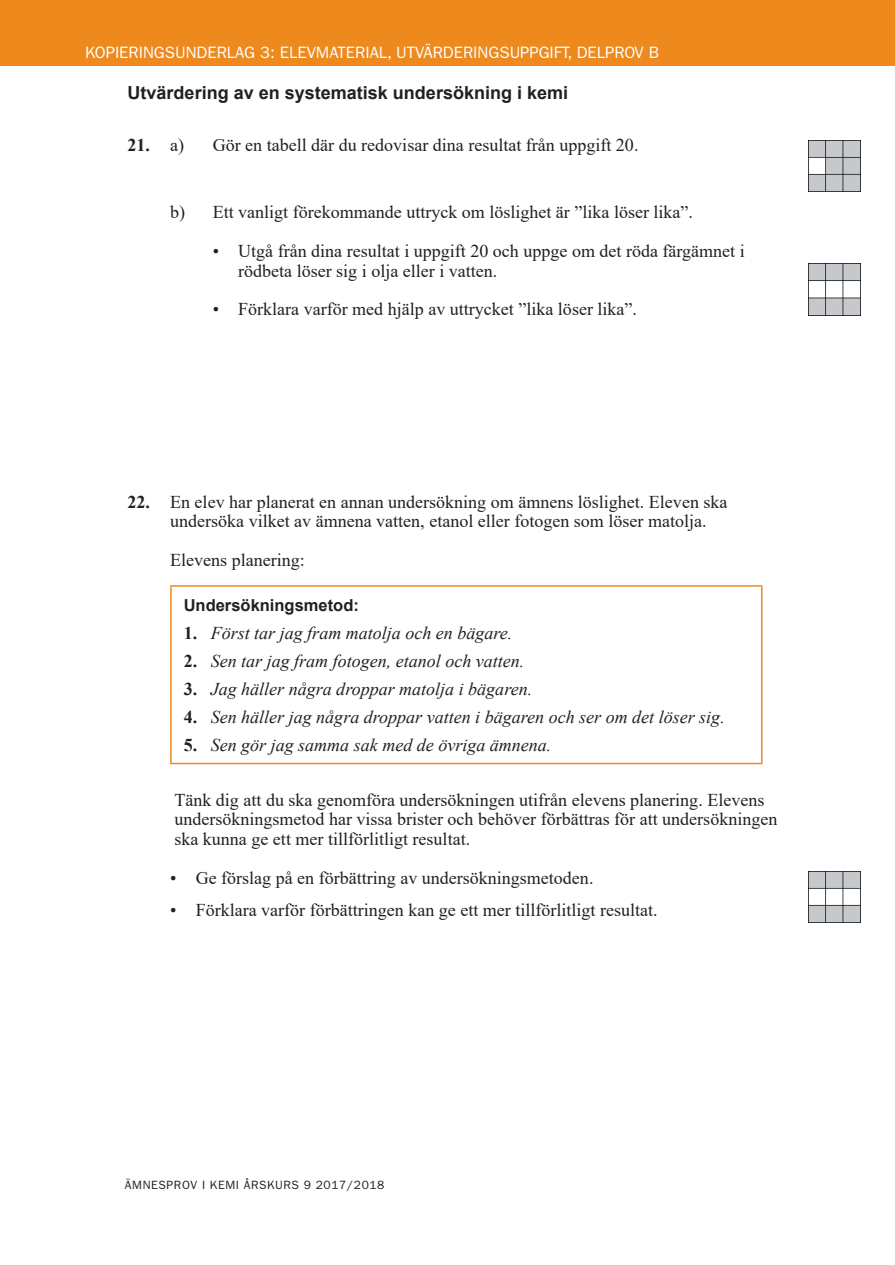
<style>
.page{position:relative;width:895px;height:1265px;background:#fff}
.page>*{position:absolute;margin:0;border:0;box-sizing:border-box;transform-origin:0 0}
.t1{font:18px/19.5px "Times New Roman";color:#231f20}
.t2{font:italic 18px "Times New Roman";color:#231f20}
.t3{font:700 18px "Arial";color:#231f20}
.t4{font:700 18px "Times New Roman";color:#231f20}
.t5{font:16.5px "ITC Franklin Gothic Std";color:#fff}
.t6{font:700 16.5px "Arial";color:#231f20}
.t7{font:12px "ITC Franklin Gothic Std";letter-spacing:.05em;color:#231f20}
.s1{font-weight:400}
.s2{font-weight:700}
.s3{font-weight:700;font-style:normal}
</style>
<div class="page">
<div style="left:0;top:0;width:894px;height:66px;background:#ed891d"></div>
<hr style="left:170px;top:585px;width:592px;height:1px;background:#ed891d">
<hr style="left:170px;top:586px;width:1px;height:177px;background:#ed891d">
<hr style="left:760px;top:586px;width:2px;height:177px;background:#ed891d">
<hr style="left:170px;top:763px;width:592px;height:1px;background:#ed891d">
<img style="left:808px;top:140px;width:52px;height:52px">
<img style="left:808px;top:263px;width:52px;height:52px">
<img style="left:808px;top:871px;width:52px;height:52px">
<p class="t5" style="left:85px;top:43px;width:575px">KOPIERINGSUNDERLAG 3: ELEVMATERIAL, UTVÄRDERINGSUPPGIFT, DELPROV B</p>
<p class="t3" style="left:127px;top:80px;width:442px">Utvärdering av en systematisk undersökning i kemi</p>
<p class="t4" style="left:127px;top:132px;width:58px">21. <span class="s1">a)</span></p>
<p class="t1" style="left:213px;top:135px;width:427px">Gör en tabell där du redovisar dina resultat från uppgift 20.</p>
<p class="t1" style="left:170px;top:202px;width:524px">b) Ett vanligt förekommande uttryck om löslighet är ”lika löser lika”.</p>
<p class="t1" style="left:238px;top:241px;width:508px;text-indent:-26px">• Utgå från dina resultat i uppgift 20 och uppge om det röda färgämnet i rödbeta löser sig i olja eller i vatten.</p>
<p class="t1" style="left:213px;top:299px;width:425px">• Förklara varför med hjälp av uttrycket ”lika löser lika”.</p>
<p class="t1" style="left:170px;top:491px;width:558px;text-indent:-43px"><span class="s2">22.</span> En elev har planerat en annan undersökning om ämnens löslighet. Eleven ska undersöka vilket av ämnena vatten, etanol eller fotogen som löser matolja.</p>
<p class="t1" style="left:170px;top:550px;width:136px">Elevens planering:</p>
<p class="t6" style="left:183px;top:593px;width:177px">Undersökningsmetod:</p>
<p class="t2" style="left:183px;top:620px;width:330px"><span class="s3">1.</span> Först tar jag fram matolja och en bägare.</p>
<p class="t2" style="left:183px;top:648px;width:342px"><span class="s3">2.</span> Sen tar jag fram fotogen, etanol och vatten.</p>
<p class="t2" style="left:183px;top:676px;width:350px"><span class="s3">3.</span> Jag häller några droppar matolja i bägaren.</p>
<p class="t2" style="left:183px;top:704px;width:542px"><span class="s3">4.</span> Sen häller jag några droppar vatten i bägaren och ser om det löser sig.</p>
<p class="t2" style="left:183px;top:732px;width:369px"><span class="s3">5.</span> Sen gör jag samma sak med de övriga ämnena.</p>
<p class="t1" style="left:174px;top:789px;width:604px">Tänk dig att du ska genomföra undersökningen utifrån elevens planering. Elevens undersökningsmetod har vissa brister och behöver förbättras för att undersökningen ska kunna ge ett mer tillförlitligt resultat.</p>
<p class="t1" style="left:170px;top:867px;width:424px">• Ge förslag på en förbättring av undersökningsmetoden.</p>
<p class="t1" style="left:170px;top:899px;width:488px">• Förklara varför förbättringen kan ge ett mer tillförlitligt resultat.</p>
<p class="t7" style="left:125px;top:1177px;width:261px">ÄMNESPROV I KEMI ÅRSKURS 9 2017/2018</p>
</div>
